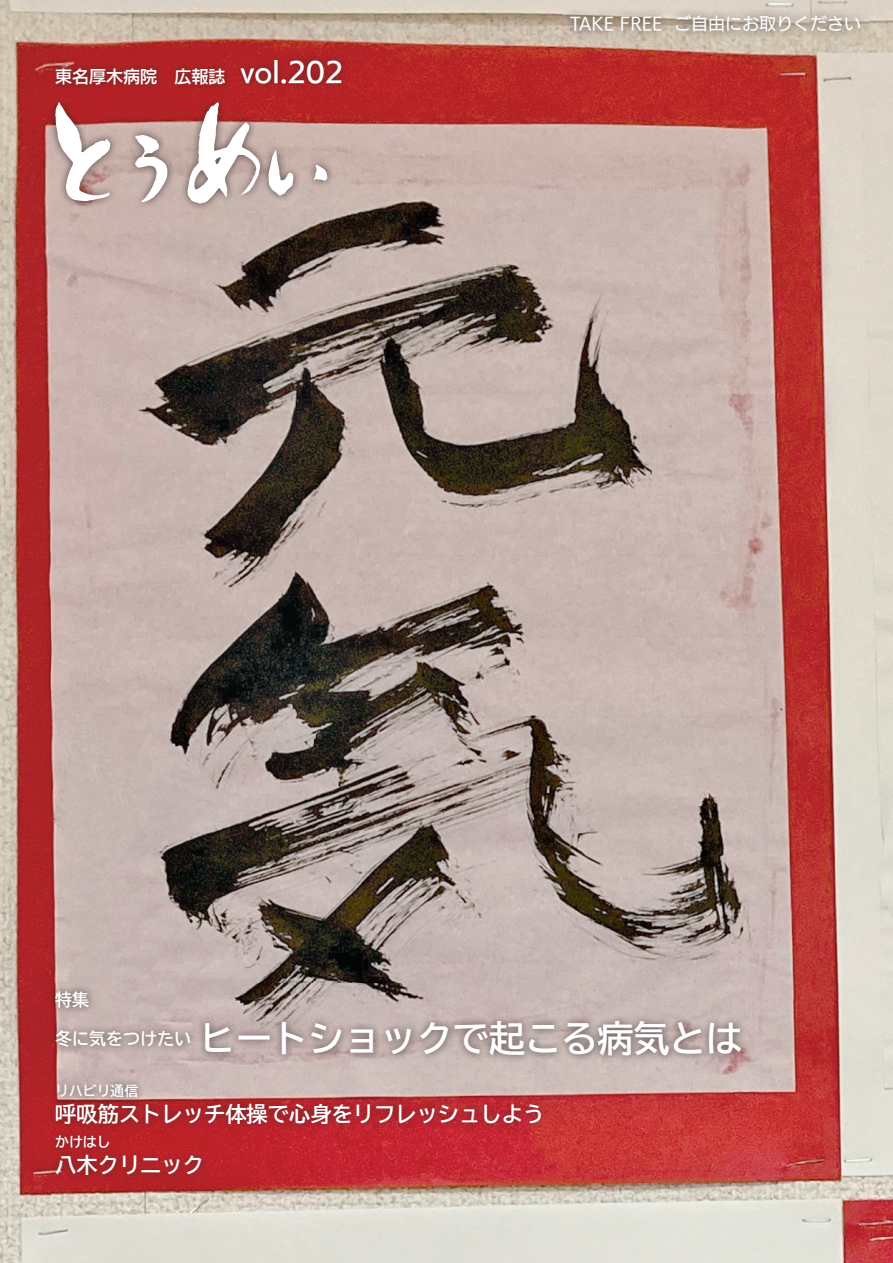
<style>
.page{position:relative;width:893px;height:1263px;background:#fff}
.page>*{position:absolute;margin:0;border:0;box-sizing:border-box;transform-origin:0 0}
.t1{font:700 36.15px "BIZUD Gothic";color:#fff}
.t2{font:700 21.3px "BIZUD Gothic";color:#fff}
.t3{font:16.95px "UD Kakugo Large Pr 6 N M";color:#fff}
.t4{font:16.95px "UD Kakugo Large Pr 6 N DB";color:#fff}
.t5{font:700 16.95px "BIZUD Gothic";color:#fff}
.t6{font:700 13.8px "BIZUD Gothic";color:#fff}
.s1{font-size:26.55px}
</style>
<div class="page">
<img style="left:0;top:0;width:893px;height:104px">
<img style="left:0;top:104px;width:51px;height:1159px">
<img style="left:316px;top:104px;width:577px;height:895px">
<img style="left:51px;top:212px;width:265px;height:771px">
<img style="left:737px;top:999px;width:156px;height:264px">
<img style="left:51px;top:1183px;width:686px;height:80px">
<svg style="left:835px;top:1216px;width:3px;height:10px"></svg>
<img style="left:48px;top:983px;width:701px;height:200px">
<img style="left:48px;top:61px;width:185px;height:31px">
<img style="left:233px;top:52px;width:116px;height:40px">
<img style="left:562px;top:6px;width:307px;height:34px">
<img style="left:47px;top:95px;width:288px;height:117px">
<svg style="left:187px;top:102px;width:73px;height:102px"></svg>
<svg style="left:55px;top:102px;width:55px;height:99px"></svg>
<svg style="left:135px;top:135px;width:33px;height:67px"></svg>
<svg style="left:268px;top:150px;width:25px;height:46px"></svg>
<svg style="left:314px;top:165px;width:14px;height:16px"></svg>
<p class="t4" style="left:55px;top:67px;width:290px">東名厚木病院　広報誌　<span class="s1">vol.202</span></p>
<p class="t3" style="left:570px;top:14px;width:293px">TAKE FREE ご自由にお取りください</p>
<p class="t5" style="left:55px;top:991px;width:36px">特集</p>
<h1 class="t1" style="left:55px;top:1020px;width:688px"><sup>冬に気をつけたい</sup> ヒートショックで起こる病気とは</h1>
<p class="t6" style="left:55px;top:1084px;width:84px">リハビリ通信</p>
<p class="t2" style="left:55px;top:1103px;width:490px">呼吸筋ストレッチ体操で心身をリフレッシュしよう</p>
<p class="t6" style="left:55px;top:1135px;width:57px">かけはし</p>
<p class="t2" style="left:55px;top:1154px;width:150px">八木クリニック</p>
</div>
